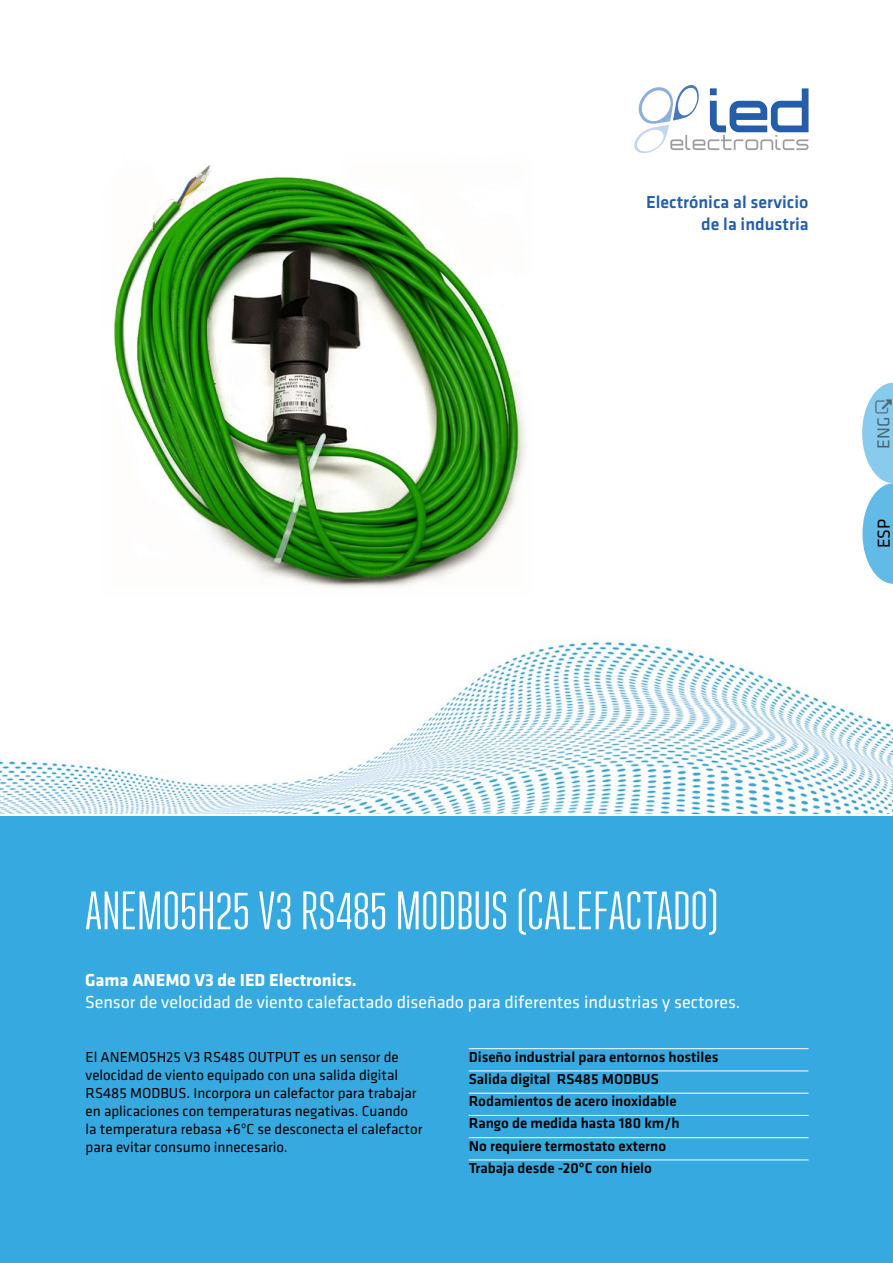
<style>
.page{position:relative;width:893px;height:1263px;background:#fff}
.page>*{position:absolute;margin:0;border:0;box-sizing:border-box;transform-origin:0 0}
.t1{font:54px "Ristretto Pro";color:#fff}
.t2{font:18px "Klavika";color:#fff}
.t3{font:500 18px/21.6px "Klavika";color:#245eaa;text-align:right}
.t4{font:700 18px "Klavika";color:#fff}
.t5{font:18px "Klavika";color:#000}
.t6{font:15px/18px "Klavika";color:#000}
.t7{font:500 15px/22.2px "Klavika";color:#000}
</style>
<div class="page">
<div style="left:0;top:816px;width:893px;height:447px;background:#36a9e1"></div>
<hr style="left:469px;top:1048px;width:339px;height:1px;background:#fff">
<hr style="left:469px;top:1071px;width:339px;height:1px;background:#fff">
<hr style="left:469px;top:1093px;width:339px;height:1px;background:#fff">
<hr style="left:469px;top:1115px;width:339px;height:1px;background:#fff">
<hr style="left:469px;top:1137px;width:339px;height:1px;background:#fff">
<hr style="left:469px;top:1160px;width:339px;height:1px;background:#fff">
<svg style="left:634px;top:85px;width:174px;height:68px"></svg>
<img style="left:0;top:640px;width:893px;height:173px">
<img style="left:113px;top:165px;width:412px;height:423px">
<svg style="left:862px;top:383px;width:31px;height:201px"></svg>
<img style="left:876px;top:398px;width:16px;height:16px">
<p class="t3" style="left:646px;top:192px;width:164px">Electrónica al servicio de la industria</p>
<p class="t5" style="left:874px;top:449px;width:34px;rotate:-90deg">ENG</p>
<p class="t5" style="left:874px;top:548px;width:31px;rotate:-90deg">ESP</p>
<h1 class="t1" style="left:85px;top:880px;width:635px">ANEMO5H25 V3 RS485 MODBUS (CALEFACTADO)</h1>
<p class="t4" style="left:85px;top:970px;width:273px">Gama ANEMO V3 de IED Electronics.</p>
<p class="t2" style="left:85px;top:992px;width:657px">Sensor de velocidad de viento calefactado diseñado para diferentes industrias y sectores.</p>
<p class="t6" style="left:86px;top:1048px;width:338px">El ANEMO5H25 V3 RS485 OUTPUT es un sensor de velocidad de viento equipado con una salida digital RS485 MODBUS. Incorpora un calefactor para trabajar en aplicaciones con temperaturas negativas. Cuando la temperatura rebasa +6ºC se desconecta el calefactor para evitar consumo innecesario.</p>
<p class="t7" style="left:469px;top:1046px;width:251px">Diseño industrial para entornos hostiles<br>Salida digital RS485 MODBUS<br>Rodamientos de acero inoxidable<br>Rango de medida hasta 180 km/h<br>No requiere termostato externo<br>Trabaja desde -20ºC con hielo</p>
</div>
